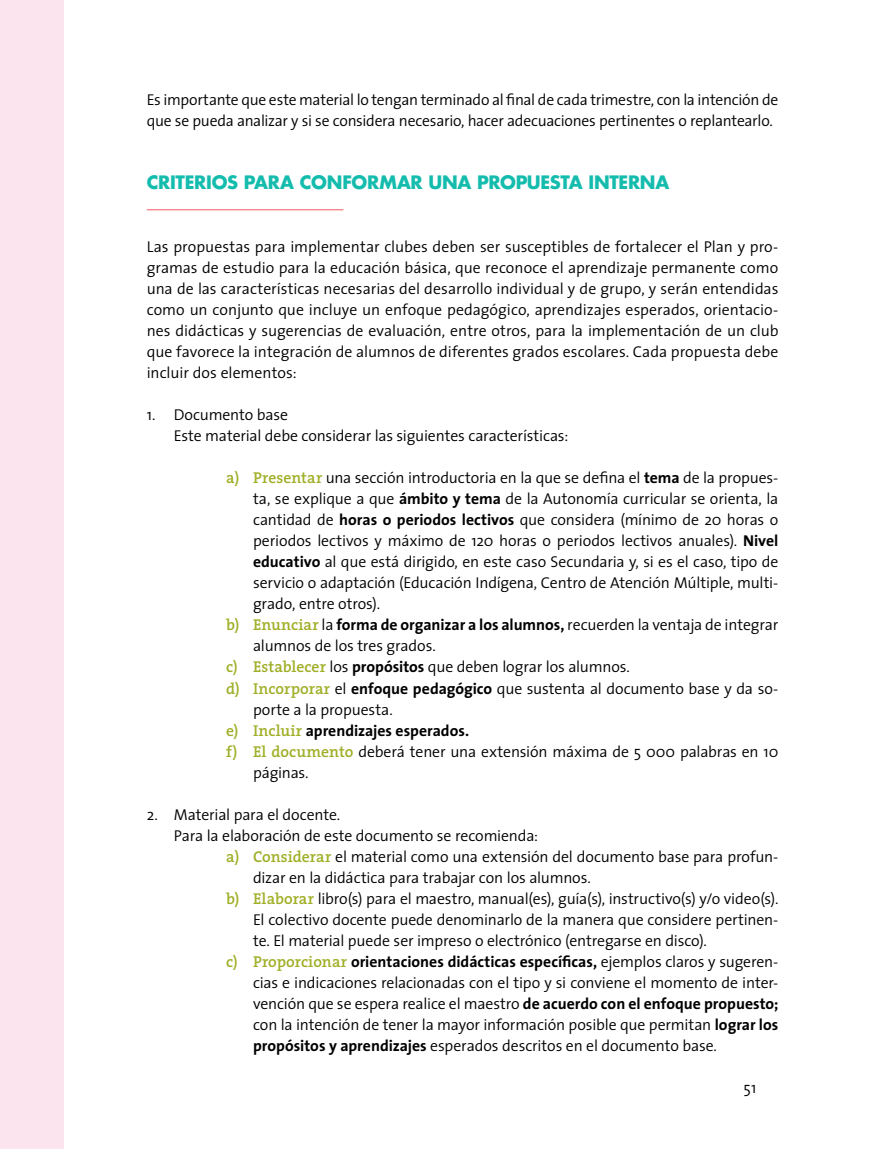
<style>
.page{position:relative;width:872px;height:1149px;background:#fff}
.page>*{position:absolute;margin:0;border:0;box-sizing:border-box;transform-origin:0 0}
.t1{font:700 18px "Futura Std";letter-spacing:-.015em;color:#14bcad}
.t2{font:300 15.75px/21px "The Sans";letter-spacing:-.01em;color:#000}
.t3{font:700 15.75px "The Sans";color:#000}
.s1{font-family:"The Serif";font-weight:600;color:#a0af27}
.s2{font-weight:700}
.s3{font-weight:300}
</style>
<div class="page">
<div style="left:0;top:0;width:63px;height:1148px;background:#fce4ef"></div>
<hr style="left:147px;top:209px;width:196px;height:1px;background:#f05861">
<p class="t2" style="left:147px;top:89px;width:633px">Es importante que este material lo tengan terminado al final de cada trimestre, con la intención de que se pueda analizar y si se considera necesario, hacer adecuaciones pertinentes o replantearlo.</p>
<p class="t1" style="left:147px;top:170px;width:524px">CRITERIOS PARA CONFORMAR UNA PROPUESTA INTERNA</p>
<p class="t2" style="left:147px;top:236px;width:633px;text-align:justify">Las propuestas para implementar clubes deben ser susceptibles de fortalecer el Plan y pro&shy;gramas de estudio para la educación básica, que reconoce el aprendizaje permanente como una de las características necesarias del desarrollo individual y de grupo, y serán entendidas como un conjunto que incluye un enfoque pedagógico, aprendizajes esperados, orientacio&shy;nes didácticas y sugerencias de evaluación, entre otros, para la implementación de un club que favorece la integración de alumnos de diferentes grados escolares. Cada propuesta debe incluir dos elementos:</p>
<p class="t2" style="left:174px;top:404px;width:396px;text-indent:-27px">1. Documento base<br>Este material debe considerar las siguientes características:</p>
<p class="t2" style="left:226px;top:467px;width:554px"><span class="s1">a) Presentar</span> una sección introductoria en la que se defina el <span class="s2">tema</span> de la propues-</p>
<p class="t2" style="left:253px;top:488px;width:527px">ta, se explique a que <span class="s2">ámbito y tema</span> de la Autonomía curricular se orienta, la</p>
<p class="t2" style="left:253px;top:509px;width:527px">cantidad de <span class="s2">horas o periodos lectivos</span> que considera (mínimo de 20 horas o</p>
<p class="t2" style="left:253px;top:530px;width:527px">periodos lectivos y máximo de 120 horas o periodos lectivos anuales). <span class="s2">Nivel</span></p>
<p class="t2" style="left:253px;top:551px;width:527px"><span class="s2">educativo</span> al que está dirigido, en este caso Secundaria y, si es el caso, tipo de</p>
<p class="t2" style="left:253px;top:572px;width:527px">servicio o adaptación (Educación Indígena, Centro de Atención Múltiple, multi-</p>
<p class="t2" style="left:253px;top:593px;width:128px">grado, entre otros).</p>
<p class="t2" style="left:226px;top:614px;width:554px"><span class="s1">b) Enunciar</span> la <span class="s2">forma de organizar a los alumnos,</span> recuerden la ventaja de integrar</p>
<p class="t2" style="left:253px;top:635px;width:184px">alumnos de los tres grados.</p>
<p class="t2" style="left:226px;top:656px;width:405px"><span class="s1">c) Establecer</span> los <span class="s2">propósitos</span> que deben lograr los alumnos.</p>
<p class="t2" style="left:226px;top:677px;width:554px"><span class="s1">d) Incorporar</span> el <span class="s2">enfoque pedagógico</span> que sustenta al documento base y da so-</p>
<p class="t2" style="left:253px;top:698px;width:141px">porte a la propuesta.</p>
<p class="t3" style="left:226px;top:716px;width:244px"><span class="s1">e) Incluir</span> aprendizajes esperados.</p>
<p class="t2" style="left:226px;top:740px;width:554px"><span class="s1">f) El documento</span> deberá tener una extensión máxima de 5 000 palabras en 10</p>
<p class="t2" style="left:253px;top:761px;width:57px">páginas.</p>
<p class="t2" style="left:147px;top:803px;width:195px">2. Material para el docente.</p>
<p class="t2" style="left:174px;top:824px;width:366px">Para la elaboración de este documento se recomienda:</p>
<p class="t2" style="left:226px;top:845px;width:554px"><span class="s1">a) Considerar</span> el material como una extensión del documento base para profun-</p>
<p class="t2" style="left:253px;top:866px;width:339px">dizar en la didáctica para trabajar con los alumnos.</p>
<p class="t2" style="left:226px;top:887px;width:554px"><span class="s1">b) Elaborar</span> libro(s) para el maestro, manual(es), guía(s), instructivo(s) y/o video(s).</p>
<p class="t2" style="left:253px;top:908px;width:527px">El colectivo docente puede denominarlo de la manera que considere pertinen-</p>
<p class="t2" style="left:253px;top:929px;width:455px">te. El material puede ser impreso o electrónico (entregarse en disco).</p>
<p class="t3" style="left:226px;top:947px;width:554px"><span class="s1">c) Proporcionar</span> orientaciones didácticas específicas, <span class="s3">ejemplos claros y sugeren-</span></p>
<p class="t2" style="left:253px;top:971px;width:527px">cias e indicaciones relacionadas con el tipo y si conviene el momento de inter-</p>
<p class="t2" style="left:253px;top:992px;width:527px">vención que se espera realice el maestro <span class="s2">de acuerdo con el enfoque propuesto;</span></p>
<p class="t2" style="left:253px;top:1013px;width:527px">con la intención de tener la mayor información posible que permitan <span class="s2">lograr los</span></p>
<p class="t2" style="left:253px;top:1034px;width:465px"><span class="s2">propósitos y aprendizajes</span> esperados descritos en el documento base.</p>
<p class="t2" style="left:743px;top:1076px;width:14px">51</p>
</div>
